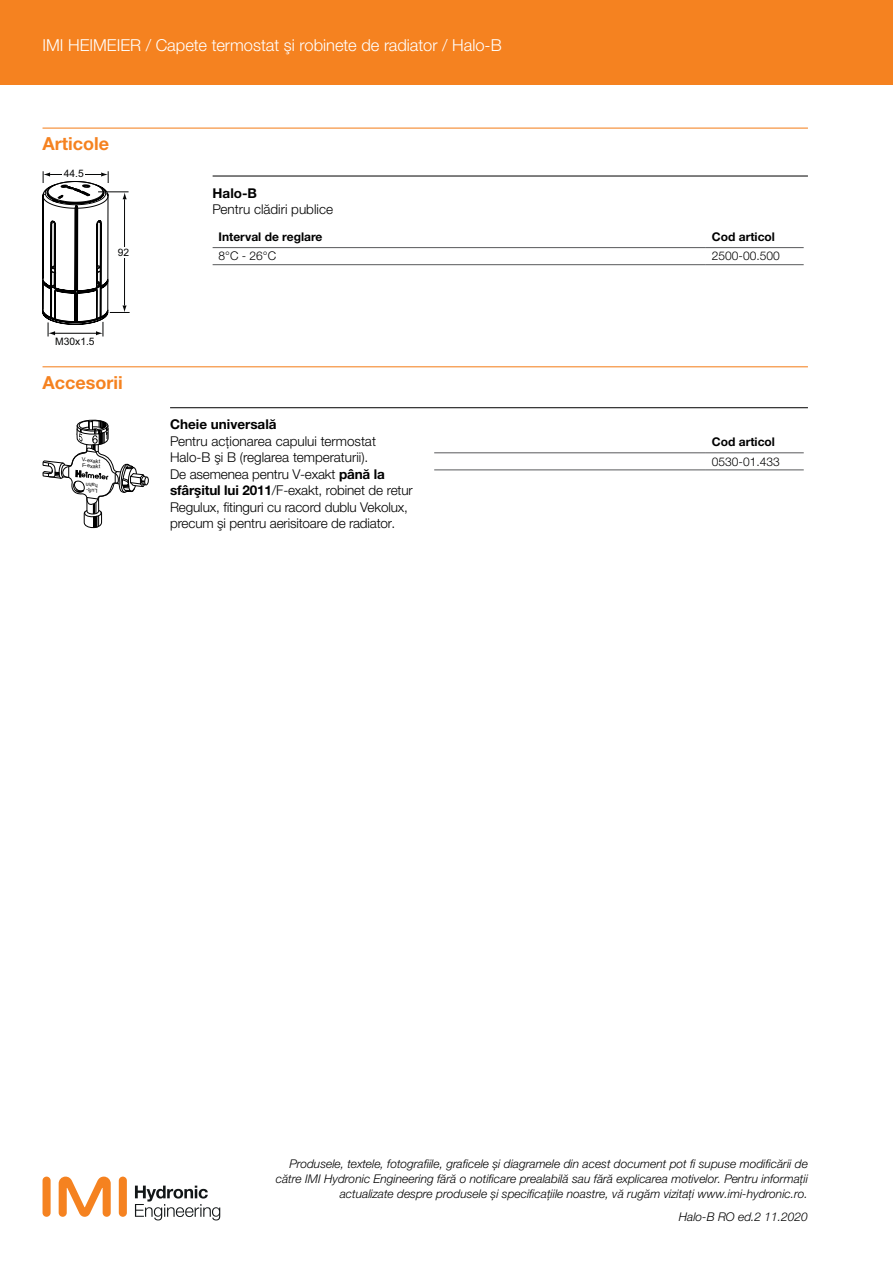
<style>
.page{position:relative;width:893px;height:1263px;background:#fff}
.page>*{position:absolute;margin:0;border:0;box-sizing:border-box;transform-origin:0 0}
.t1{font:700 18px "Helvetica Neue LTW1 G";color:#f58220}
.t2{font:300 16.5px "Helvetica Neue LTW1 G";color:#fff}
.t3{font:300 13.5px/16.5px "Helvetica Neue LTW1 G";letter-spacing:-.01em;color:#000}
.t4{font:700 13.5px "Helvetica Neue LTW1 G";color:#000}
.t5{font:italic 300 12px/15px "Helvetica Neue LTW1 G";color:#000;text-align:right}
.t6{font:700 12px "Helvetica Neue LTW1 G";color:#000}
.t7{font:300 12px "Helvetica Neue LTW1 G";color:#000}
.t8{font:10.35px "Arial";color:#060707}
.t9{font:5.4px/5.2px "Arial";color:#000}
.s1{font-weight:700}
</style>
<div class="page">
<div style="left:119px;top:1176px;width:8px;height:41px;background:#f58220;border-radius:4px"></div>
<div style="left:43px;top:1176px;width:8px;height:41px;background:#f58220;border-radius:4px"></div>
<svg style="left:59px;top:1176px;width:52px;height:41px"></svg>
<svg style="left:135px;top:1185px;width:85px;height:35px"></svg>
<div style="left:0;top:0;width:893px;height:85px;background:#f58220"></div>
<hr style="left:43px;top:128px;width:765px;height:1px;background:#f58220">
<hr style="left:213px;top:176px;width:595px;height:1px;background:#000">
<hr style="left:43px;top:366px;width:765px;height:1px;background:#f58220">
<hr style="left:213px;top:247px;width:493px;height:1px;background:#58595b">
<hr style="left:213px;top:264px;width:493px;height:1px;background:#58595b">
<hr style="left:706px;top:247px;width:98px;height:1px;background:#58595b">
<hr style="left:706px;top:264px;width:98px;height:1px;background:#58595b">
<hr style="left:170px;top:407px;width:638px;height:1px;background:#000">
<hr style="left:434px;top:452px;width:272px;height:1px;background:#58595b">
<hr style="left:434px;top:470px;width:272px;height:1px;background:#58595b">
<hr style="left:706px;top:452px;width:98px;height:1px;background:#58595b">
<hr style="left:706px;top:470px;width:98px;height:1px;background:#58595b">
<svg style="left:43px;top:171px;width:87px;height:165px"></svg>
<hr style="left:124px;top:199px;width:1px;height:106px;background:#060707">
<div style="left:121px;top:247px;width:7px;height:10px;background:#fff"></div>
<hr style="left:98px;top:192px;width:31px;height:1px;background:#060707">
<hr style="left:54px;top:333px;width:43px;height:1px;background:#000">
<svg style="left:43px;top:420px;width:106px;height:108px"></svg>
<h2 class="t2" style="left:43px;top:35px;width:461px">IMI HEIMEIER / Capete termostat şi robinete de radiator / Halo-B</h2>
<h1 class="t1" style="left:43px;top:132px;width:68px">Articole</h1>
<p class="t8" style="left:64px;top:167px;width:22px">44.5</p>
<p class="t8" style="left:118px;top:245px;width:13px">92</p>
<p class="t8" style="left:55px;top:334px;width:41px">M30x1.5</p>
<h1 class="t1" style="left:43px;top:371px;width:82px">Accesorii</h1>
<p class="t9" style="left:82px;top:457px;width:20px;rotate:6deg">V-exakt<br>F-exakt</p>
<p class="t9" style="left:97px;top:488px;width:14px;rotate:-174deg">hahn</p>
<p class="t9" style="left:97px;top:494px;width:13px;rotate:-174deg">Luft-</p>
<p class="t4" style="left:213px;top:184px;width:46px">Halo-B</p>
<p class="t3" style="left:213px;top:201px;width:122px">Pentru clădiri publice</p>
<p class="t6" style="left:219px;top:230px;width:105px">Interval de reglare</p>
<p class="t6" style="left:712px;top:230px;width:65px">Cod articol</p>
<p class="t7" style="left:219px;top:249px;width:59px">8°C - 26°C</p>
<p class="t7" style="left:712px;top:249px;width:69px">2500-00.500</p>
<p class="t4" style="left:170px;top:416px;width:108px">Cheie universală</p>
<p class="t3" style="left:170px;top:433px;width:244px">Pentru acţionarea capului termostat Halo-B şi B (reglarea temperaturii).<br>De asemenea pentru V-exakt <span class="s1">până la sfârşitul lui 2011</span>/F-exakt, robinet de retur Regulux, fitinguri cu racord dublu Vekolux, precum şi pentru aerisitoare de radiator.</p>
<p class="t6" style="left:712px;top:435px;width:65px">Cod articol</p>
<p class="t7" style="left:712px;top:454px;width:69px">0530-01.433</p>
<p class="t5" style="left:276px;top:1156px;width:534px">Produsele, textele, fotografiile, graficele și diagramele din acest document pot fi supuse modificării de către IMI Hydronic Engineering fără o notificare prealabilă sau fără explicarea motivelor. Pentru informații actualizate despre produsele și specificațiile noastre, vă rugăm vizitați www.imi-hydronic.ro.</p>
<p class="t5" style="left:679px;top:1210px;width:131px">Halo-B RO ed.2 11.2020</p>
</div>
